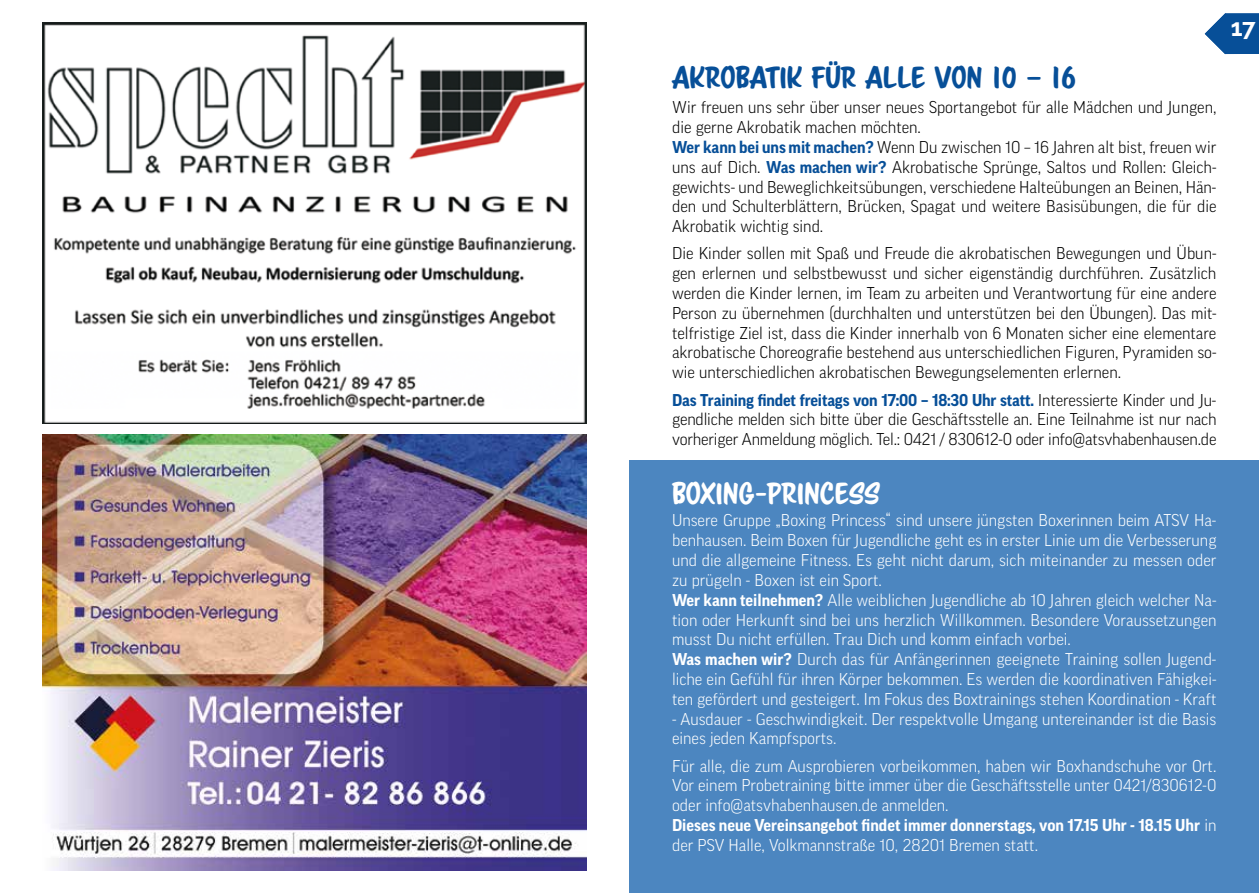
<style>
.page{position:relative;width:1259px;height:893px;background:#fff}
.page>*{position:absolute;margin:0;border:0;box-sizing:border-box;transform-origin:0 0}
.t1{font:27px "Scriptorama Markdown JF";color:#074f98}
.t2{font:27px "Scriptorama Markdown JF";color:#fff}
.t3{font:700 24px "Raleway";color:#fff}
.t4{font:300 16.5px/19.8px "Good Pro";color:#000;text-align:justify}
.t5{font:300 16.5px/19.8px "Good Pro";color:#fff}
.s1{font-weight:700;color:#074f98}
.s2{font-weight:700}
</style>
<div class="page">
<img style="left:43px;top:435px;width:544px;height:435px">
<img style="left:43px;top:22px;width:544px;height:402px">
<div style="left:630px;top:461px;width:629px;height:432px;background:#4c86c0"></div>
<div style="left:1225px;top:13px;width:34px;height:41px;background:#074f98"></div>
<svg style="left:1204px;top:13px;width:41px;height:41px"></svg>
<h1 class="t1" style="left:672px;top:60px;width:406px">AKROBATIK FÜR ALLE VON 10 – 16</h1>
<p class="t4" style="left:672px;top:97px;width:546px;text-align:left">Wir freuen uns sehr über unser neues Sportangebot für alle Mädchen und Jungen, die gerne Akrobatik machen möchten.<br><span class="s1">Wer kann bei uns mit machen?</span> Wenn Du zwischen 10 – 16 Jahren alt bist, freuen wir uns auf Dich. <span class="s1">Was machen wir?</span> Akrobatische Sprünge, Saltos und Rollen: Gleich&shy;gewichts- und Beweglichkeitsübungen, verschiedene Halteübungen an Beinen, Hän&shy;den und Schulterblättern, Brücken, Spagat und weitere Basisübungen, die für die Akrobatik wichtig sind.</p>
<p class="t4" style="left:672px;top:244px;width:546px">Die Kinder sollen mit Spaß und Freude die akrobatischen Bewegungen und Übun&shy;gen erlernen und selbstbewusst und sicher eigenständig durchführen. Zusätzlich werden die Kinder lernen, im Team zu arbeiten und Verantwortung für eine andere Person zu übernehmen (durchhalten und unterstützen bei den Übungen). Das mit&shy;telfristige Ziel ist, dass die Kinder innerhalb von 6 Monaten sicher eine elementare akrobatische Choreografie bestehend aus unterschiedlichen Figuren, Pyramiden so&shy;wie unterschiedlichen akrobatischen Bewegungselementen erlernen.</p>
<p class="t4" style="left:672px;top:390px;width:546px"><span class="s1">Das Training findet freitags von 17:00 – 18:30 Uhr statt.</span> Interessierte Kinder und Ju&shy;gendliche melden sich bitte über die Geschäftsstelle an. Eine Teilnahme ist nur nach vorheriger Anmeldung möglich. Tel.: 0421 / 830612-0 oder info@atsvhabenhausen.de</p>
<h1 class="t2" style="left:672px;top:476px;width:209px">BOXING-PRINCESS</h1>
<p class="t5" style="left:672px;top:511px;width:546px">Unsere Gruppe „Boxing Princess“ sind unsere jüngsten Boxerinnen beim ATSV Ha&shy;benhausen. Beim Boxen für Jugendliche geht es in erster Linie um die Verbesserung und die allgemeine Fitness. Es geht nicht darum, sich miteinander zu messen oder zu prügeln - Boxen ist ein Sport.<br><span class="s2">Wer kann teilnehmen?</span> Alle weiblichen Jugendliche ab 10 Jahren gleich welcher Na&shy;tion oder Herkunft sind bei uns herzlich Willkommen. Besondere Voraussetzungen musst Du nicht erfüllen. Trau Dich und komm einfach vorbei.<br><span class="s2">Was machen wir?</span> Durch das für Anfängerinnen geeignete Training sollen Jugend&shy;liche ein Gefühl für ihren Körper bekommen. Es werden die koordinativen Fähigkei&shy;ten gefördert und gesteigert. Im Fokus des Boxtrainings stehen Koordination - Kraft</p>
<p class="t5" style="left:672px;top:709px;width:546px">- Ausdauer - Geschwindigkeit. Der respektvolle Umgang untereinander ist die Basis eines jeden Kampfsports.</p>
<p class="t5" style="left:672px;top:756px;width:546px">Für alle, die zum Ausprobieren vorbeikommen, haben wir Boxhandschuhe vor Ort.<br>Vor einem Probetraining bitte immer über die Geschäftsstelle unter 0421/830612-0 oder info@atsvhabenhausen.de anmelden.<br><span class="s2">Dieses neue Vereinsangebot findet immer donnerstags, von 17.15 Uhr - 18.15 Uhr</span> in der PSV Halle, Volkmannstraße 10, 28201 Bremen statt.</p>
<h2 class="t3" style="left:1230px;top:14px;width:26px">17</h2>
</div>
